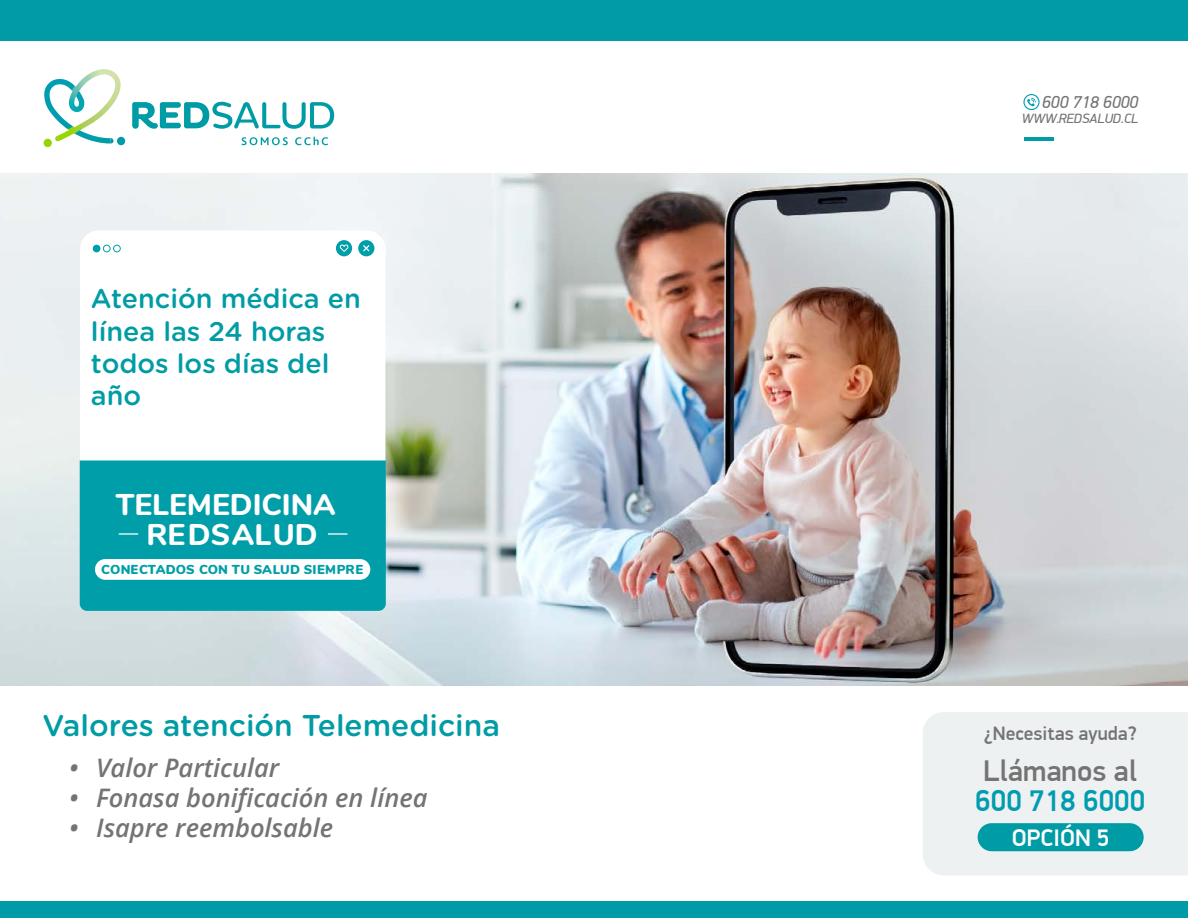
<style>
.page{position:relative;width:1188px;height:918px;background:#fff}
.page>*{position:absolute;margin:0;border:0;box-sizing:border-box;transform-origin:0 0}
.t1{font:500 30px "Gotham Rounded";color:#009ca6}
.t2{font:800 30px/30.6px "Nunito";color:#fff;text-align:center}
.t3{font:500 30px "PF Din Display Pro";color:#757474}
.t4{font:500 30px "PF Din Display Pro";color:#009cb0}
.t5{font:500 27px/32.4px "Gotham Rounded";color:#009ca6}
.t6{font:italic 600 25.5px "Open Sans";color:#757474}
.t7{font:500 24px "PF Din Display Pro";color:#fff}
.t8{font:500 19.5px "PF Din Display Pro";color:#757474}
.t9{font:italic 17.25px "PF Din Display Pro";color:#737373}
.t10{font:italic 13.5px "PF Din Display Pro";color:#737373}
.t11{font:900 12.9px "Nunito";color:#009ea8}
</style>
<div class="page">
<div style="left:923px;top:712px;width:265px;height:163px;background:#eef1f2"></div>
<div style="left:0;top:0;width:1188px;height:40px;background:#009ba6"></div>
<img style="left:44px;top:69px;width:59px;height:73px">
<svg style="left:111px;top:138px;width:3px;height:5px"></svg>
<svg style="left:55px;top:136px;width:4px;height:6px"></svg>
<div style="left:44px;top:139px;width:8px;height:8px;background:#96d600;border-radius:50%"></div>
<div style="left:117px;top:137px;width:8px;height:8px;background:#009ca6;border-radius:50%"></div>
<svg style="left:132px;top:101px;width:202px;height:28px"></svg>
<svg style="left:241px;top:137px;width:47px;height:8px"></svg>
<svg style="left:295px;top:137px;width:33px;height:8px"></svg>
<svg style="left:1023px;top:94px;width:17px;height:16px"></svg>
<hr style="left:1024px;top:137px;width:30px;height:3px;background:#009ca6">
<img style="left:0;top:174px;width:1188px;height:511px">
<svg style="left:80px;top:230px;width:305px;height:230px"></svg>
<div style="left:358px;top:240px;width:16px;height:16px;background:#009ea8;border-radius:50%"></div>
<svg style="left:336px;top:240px;width:16px;height:16px"></svg>
<svg style="left:103px;top:245px;width:18px;height:7px"></svg>
<div style="left:93px;top:245px;width:7px;height:7px;background:#009ea8;border-radius:50%"></div>
<svg style="left:363px;top:245px;width:6px;height:6px"></svg>
<svg style="left:340px;top:245px;width:9px;height:7px"></svg>
<div style="left:80px;top:460px;width:306px;height:151px;background:#009ea8"></div>
<svg style="left:119px;top:533px;width:19px;height:2px"></svg>
<svg style="left:328px;top:533px;width:19px;height:2px"></svg>
<div style="left:95px;top:559px;width:275px;height:21px;background:#fff;border-radius:10px"></div>
<div style="left:0;top:902px;width:1188px;height:16px;background:#009ba6"></div>
<div style="left:978px;top:823px;width:166px;height:28px;background:#009ca6;border-radius:14px"></div>
<p class="t9" style="left:1042px;top:92px;width:98px">600 718 6000</p>
<p class="t5" style="left:91px;top:281px;width:271px">Atención médica en línea las 24 horas todos los días del año</p>
<p class="t2" style="left:116px;top:487px;width:221px">TELEMEDICINA<br>REDSALUD</p>
<p class="t11" style="left:101px;top:560px;width:263px">CONECTADOS CON TU SALUD SIEMPRE</p>
<p class="t10" style="left:1022px;top:111px;width:118px">WWW.REDSALUD.CL</p>
<p class="t1" style="left:43px;top:704px;width:459px">Valores atención Telemedicina</p>
<p class="t8" style="left:984px;top:722px;width:155px">¿Necesitas ayuda?</p>
<p class="t3" style="left:983px;top:753px;width:156px">Llámanos al</p>
<p class="t4" style="left:975px;top:783px;width:171px">600 718 6000</p>
<p class="t6" style="left:69px;top:750px;width:212px">• Valor Particular</p>
<p class="t6" style="left:69px;top:780px;width:360px">• Fonasa bonificación en línea</p>
<p class="t6" style="left:69px;top:810px;width:266px">• Isapre reembolsable</p>
<p class="t7" style="left:1012px;top:824px;width:99px">OPCIÓN 5</p>
</div>
